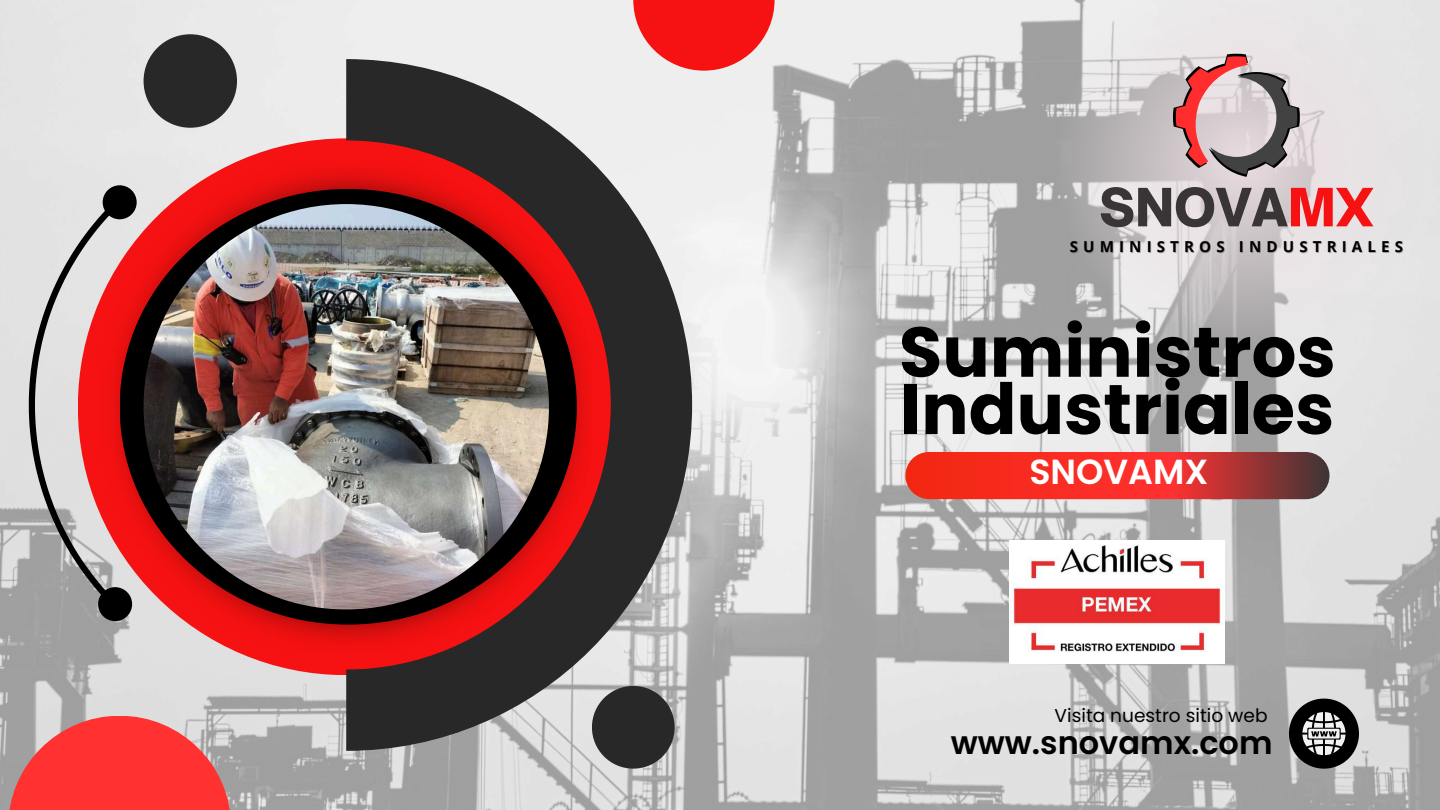
<style>
.page{position:relative;width:1440px;height:810px;background:#fff}
.page>*{position:absolute;margin:0;border:0;box-sizing:border-box;transform-origin:0 0}
.t1{font:700 70.5px/57.2px "Poppins";color:#000}
.t2{font:900 50.5px "Open Sauce One";color:#393536}
.t3{font:600 34.8px "Poppins";color:#fff}
.t4{font:600 32px "Poppins";color:#000}
.t5{font:18.6px "Poppins";color:#000}
.t6{font:700 15.1px "Open Sans";letter-spacing:.34em;color:#000}
.s1{color:#f61212}
</style>
<div class="page">
<img style="left:0;top:0;width:1440px;height:810px">
<svg style="left:1048px;top:0;width:377px;height:350px;background:#d5d2d3"></svg>
<img style="left:115px;top:168px;width:231px;height:477px">
<div style="left:120px;top:189px;width:457px;height:436px;background:#000;border-radius:50%"></div>
<img style="left:144px;top:204px;width:405px;height:405px;border-radius:50%">
<svg style="left:346px;top:59px;width:346px;height:692px;background:#7f615f"></svg>
<svg style="left:29px;top:204px;width:87px;height:402px;background:#cb9c9c"></svg>
<div style="left:103px;top:185px;width:34px;height:34px;background:#000;border-radius:50%"></div>
<div style="left:98px;top:587px;width:34px;height:34px;background:#000;border-radius:50%"></div>
<svg style="left:8px;top:716px;width:223px;height:94px;background:#ed5353"></svg>
<div style="left:144px;top:34px;width:93px;height:94px;background:#292828;border-radius:50%"></div>
<div style="left:592px;top:686px;width:83px;height:83px;background:#292828;border-radius:50%"></div>
<svg style="left:633px;top:0;width:142px;height:71px;background:#f44242"></svg>
<svg style="left:905px;top:452px;width:425px;height:47px;background:#d7322c"></svg>
<svg style="left:1289px;top:699px;width:70px;height:69px;background:#5c5c5c"></svg>
<svg style="left:1173px;top:54px;width:127px;height:123px;background:#bea0a2"></svg>
<img style="left:1010px;top:540px;width:215px;height:124px">
<h2 class="t2" style="left:1099px;top:176px;width:276px">SNOVA<span class="s1">MX</span></h2>
<p class="t6" style="left:1070px;top:236px;width:335px">SUMINISTROS INDUSTRIALES</p>
<h1 class="t1" style="left:899px;top:324px;width:438px">Suministros<br>Industriales</h1>
<h3 class="t3" style="left:1029px;top:447px;width:181px">SNOVAMX</h3>
<p class="t5" style="left:1055px;top:702px;width:215px">Visita nuestro sitio web</p>
<h3 class="t4" style="left:951px;top:720px;width:323px">www.snovamx.com</h3>
</div>
